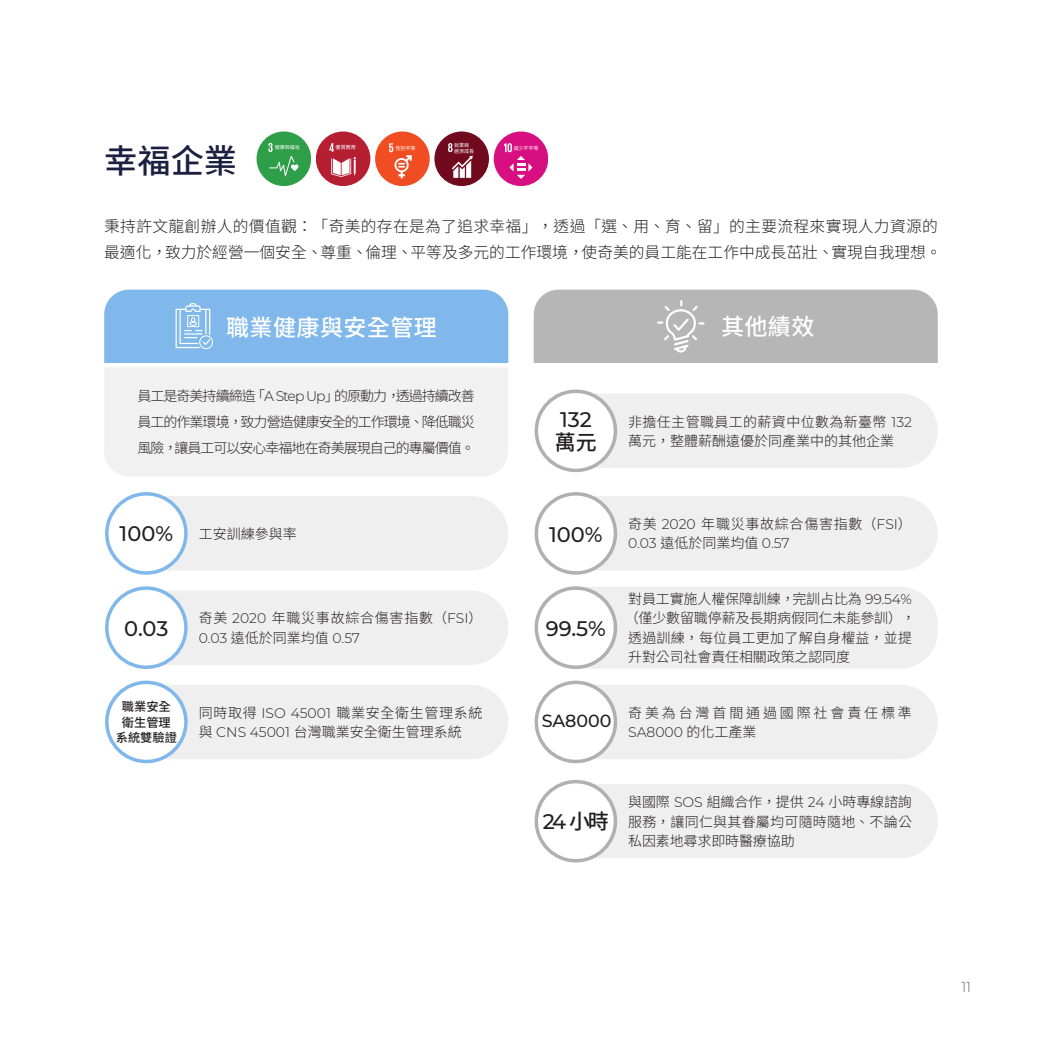
<style>
.page{position:relative;width:1042px;height:1042px;background:#fff}
.page>*{position:absolute;margin:0;border:0;box-sizing:border-box;transform-origin:0 0}
.t1{font:500 33.25px "Source Han Sans TC";color:#1c1f3f}
.t2{font:500 23.1px "Source Han Sans TC";letter-spacing:.015em;color:#fff}
.t3{font:500 21px "Montserrat";color:#231f20}
.t4{font:500 21px "Source Han Sans TC";color:#231f20}
.t5{font:500 17.5px "Montserrat";color:#231f20}
.t6{font:300 15.75px/26.2px "Source Han Sans TC";color:#231f20}
.t7{font:300 14px/19.2px "Source Han Sans TC";color:#231f20}
.t8{font:300 14px/19.2px "Source Han Sans TC";letter-spacing:.05em;color:#231f20}
.t9{font:300 14px/26.2px "Noto Sans TC";letter-spacing:-.07em;color:#231f20;text-align:justify}
.t10{font:300 14px "Montserrat";letter-spacing:-.005em;color:#231f20}
.t11{font:300 14px/19.2px "Source Han Sans TC";letter-spacing:.025em;color:#231f20}
.t12{font:300 14px "Source Han Sans TC";letter-spacing:.205em;color:#231f20}
.t13{font:200 14px "Montserrat";color:#231f20}
.t14{font:500 12.25px/15.8px "Source Han Sans TC";color:#231f20;text-align:center}
.t15{font:5.08px/6.1px "Noto Sans CJ Ktc";color:#fff}
.s1{font-family:"Montserrat"}
.s2{font-family:"Montserrat";font-weight:500;font-size:21px}
.s3{font-family:"Source Han Sans TC"}
</style>
<div class="page">
<div style="left:494px;top:131px;width:54px;height:55px;background:#d80f81;border-radius:27px"></div>
<svg style="left:504px;top:143px;width:28px;height:36px"></svg>
<div style="left:316px;top:131px;width:54px;height:55px;background:#b61f32;border-radius:27px"></div>
<svg style="left:329px;top:143px;width:27px;height:34px"></svg>
<div style="left:256px;top:131px;width:55px;height:55px;background:#2e9e48;border-radius:27px"></div>
<svg style="left:268px;top:143px;width:30px;height:33px"></svg>
<div style="left:375px;top:131px;width:55px;height:55px;background:#f04d22;border-radius:27px"></div>
<svg style="left:389px;top:143px;width:23px;height:35px"></svg>
<div style="left:434px;top:131px;width:55px;height:55px;background:#720a1f;border-radius:27px"></div>
<svg style="left:448px;top:143px;width:25px;height:35px"></svg>
<div style="left:107px;top:685px;width:401px;height:74px;background:#efefef;border-radius:37px"></div>
<div style="left:107px;top:682px;width:79px;height:79px;background:#fff;border-radius:50%"></div>
<div style="left:105px;top:680px;width:83px;height:83px;border:4px solid #81b8eb;border-radius:50%"></div>
<div style="left:536px;top:685px;width:402px;height:74px;background:#efefef;border-radius:37px"></div>
<div style="left:536px;top:682px;width:79px;height:79px;background:#fff;border-radius:50%"></div>
<div style="left:534px;top:680px;width:83px;height:83px;border:4px solid #b0b0b0;border-radius:50%"></div>
<div style="left:107px;top:496px;width:401px;height:74px;background:#efefef;border-radius:37px"></div>
<div style="left:107px;top:494px;width:79px;height:79px;background:#fff;border-radius:50%"></div>
<div style="left:105px;top:492px;width:83px;height:83px;border:4px solid #81b8eb;border-radius:50%"></div>
<div style="left:536px;top:496px;width:402px;height:74px;background:#efefef;border-radius:37px"></div>
<div style="left:536px;top:494px;width:79px;height:79px;background:#fff;border-radius:50%"></div>
<div style="left:534px;top:492px;width:83px;height:83px;border:4px solid #b0b0b0;border-radius:50%"></div>
<div style="left:536px;top:394px;width:402px;height:74px;background:#efefef;border-radius:37px"></div>
<div style="left:536px;top:391px;width:79px;height:79px;background:#fff;border-radius:50%"></div>
<div style="left:534px;top:389px;width:83px;height:83px;border:4px solid #b0b0b0;border-radius:50%"></div>
<div style="left:104px;top:368px;width:404px;height:108px;background:#f1f1f1"></div>
<div style="left:107px;top:590px;width:401px;height:75px;background:#efefef;border-radius:37px"></div>
<div style="left:107px;top:588px;width:79px;height:79px;background:#fff;border-radius:50%"></div>
<div style="left:105px;top:586px;width:83px;height:83px;border:4px solid #81b8eb;border-radius:50%"></div>
<div style="left:536px;top:587px;width:402px;height:81px;background:#efefef;border-radius:37px"></div>
<div style="left:536px;top:588px;width:79px;height:79px;background:#fff;border-radius:50%"></div>
<div style="left:534px;top:586px;width:83px;height:83px;border:4px solid #b0b0b0;border-radius:50%"></div>
<div style="left:536px;top:784px;width:402px;height:74px;background:#efefef;border-radius:37px"></div>
<div style="left:536px;top:781px;width:79px;height:80px;background:#fff;border-radius:50%"></div>
<div style="left:534px;top:780px;width:83px;height:82px;border:4px solid #b0b0b0;border-radius:50%"></div>
<div style="left:534px;top:290px;width:404px;height:73px;background:#b6b6b6"></div>
<div style="left:104px;top:290px;width:404px;height:73px;background:#81b8eb"></div>
<h1 class="t1" style="left:104px;top:142px;width:135px">幸福企業</h1>
<p class="t15" style="left:454px;top:142px;width:22px">就業與經濟成長</p>
<p class="t15" style="left:275px;top:144px;width:27px">健康與福祉</p>
<p class="t15" style="left:336px;top:145px;width:22px">優質教育</p>
<p class="t15" style="left:395px;top:145px;width:22px">性別平等</p>
<p class="t15" style="left:513px;top:145px;width:27px">減少不平等</p>
<p class="t6" style="left:104px;top:213px;width:839px">秉持許文龍創辦人的價值觀：「奇美的存在是為了追求幸福」，透過「選、用、育、留」的主要流程來實現人力資源的最適化，致力於經營一個安全、尊重、倫理、平等及多元的工作環境，使奇美的員工能在工作中成長茁壯、實現自我理想。</p>
<h2 class="t2" style="left:226px;top:315px;width:212px">職業健康與安全管理</h2>
<h2 class="t2" style="left:721px;top:314px;width:95px">其他績效</h2>
<p class="t9" style="left:138px;top:383px;width:339px">員工是奇美持續締造「<span class="s1">A Step Up</span>」的原動力，透過持續改善員工的作業環境，致力營造健康安全的工作環境、降低職災風險，讓員工可以安心幸福地在奇美展現自己的專屬價值。</p>
<p class="t7" style="left:120px;top:524px;width:179px"><span class="s2">100%</span> 工安訓練參與率</p>
<h3 class="t3" style="left:124px;top:613px;width:46px">0.03</h3>
<p class="t8" style="left:199px;top:609px;width:285px">奇美 <span class="s1">2020</span> 年職災事故綜合傷害指數（<span class="s1">FSI</span>）</p>
<p class="t10" style="left:199px;top:628px;width:163px">0.03 <span class="s3">遠低於同業均值</span> 0.57</p>
<h3 class="t3" style="left:560px;top:405px;width:33px">132</h3>
<h3 class="t4" style="left:555px;top:431px;width:43px">萬元</h3>
<p class="t11" style="left:628px;top:412px;width:285px">非擔任主管職員工的薪資中位數為新臺幣 <span class="s1">132</span>萬元，整體薪酬遠優於同產業中的其他企業</p>
<h3 class="t3" style="left:549px;top:520px;width:55px">100%</h3>
<h3 class="t3" style="left:546px;top:613px;width:61px">99.5%</h3>
<p class="t8" style="left:628px;top:515px;width:285px">奇美 <span class="s1">2020</span> 年職災事故綜合傷害指數（<span class="s1">FSI</span>）</p>
<p class="t10" style="left:628px;top:534px;width:163px">0.03 <span class="s3">遠低於同業均值</span> 0.57</p>
<p class="t7" style="left:625px;top:590px;width:292px">對員工實施人權保障訓練，完訓占比為 <span class="s1">99.54%</span>（僅少數留職停薪及長期病假同仁未能參訓），透過訓練，每位員工更加了解自身權益，並提升對公司社會責任相關政策之認同度</p>
<p class="t14" style="left:116px;top:699px;width:63px">職業安全衛生管理系統雙驗證</p>
<p class="t12" style="left:628px;top:704px;width:285px">奇美為台灣首間通過國際社會責任標準</p>
<p class="t8" style="left:199px;top:703px;width:285px">同時取得 <span class="s1">ISO 45001</span> 職業安全衛生管理系統與 <span class="s1">CNS 45001</span> 台灣職業安全衛生管理系統</p>
<p class="t5" style="left:542px;top:708px;width:71px">SA8000</p>
<p class="t10" style="left:628px;top:722px;width:130px">SA8000 <span class="s3">的化工產業</span></p>
<h3 class="t3" style="left:543px;top:807px;width:68px">24 <span class="s3">小時</span></h3>
<p class="t7" style="left:628px;top:793px;width:285px;text-align:justify">與國際 <span class="s1">SOS</span> 組織合作，提供 <span class="s1">24</span> 小時專線諮詢服務，讓同仁與其眷屬均可隨時隨地、不論公私因素地尋求即時醫療協助</p>
<p class="t13" style="left:961px;top:977px;width:11px">11</p>
</div>
